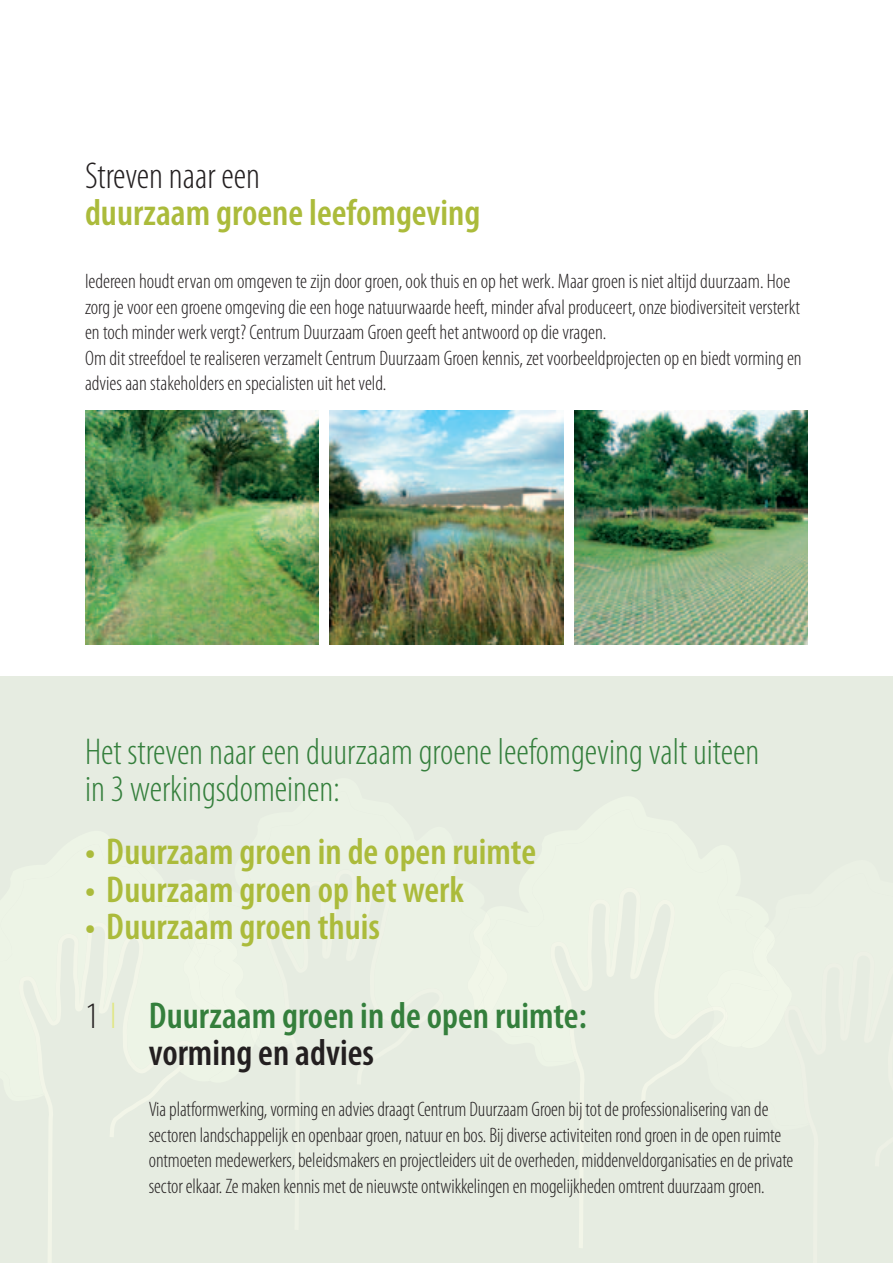
<style>
.page{position:relative;width:893px;height:1263px;background:#fff}
.page>*{position:absolute;margin:0;border:0;box-sizing:border-box;transform-origin:0 0}
.t1{font:600 condensed 37.5px "Myriad Pro";color:#abbb3b}
.t2{font:300 condensed 37.5px/37.5px "Myriad Pro";color:#347f3c}
.t3{font:600 condensed 37.5px/37.5px "Myriad Pro";color:#347f3c}
.t4{font:300 condensed 37.5px "Myriad Pro";color:#231f20}
.t5{font:300 condensed 21px/25.5px "Myriad Pro";letter-spacing:-.005em;color:#231f20}
.s1{font-weight:300;color:#231f20}
.s2{font-weight:300;color:#e1e782}
.s3{color:#231f20}
</style>
<div class="page">
<div style="left:0;top:676px;width:893px;height:587px;background:#e6ece1"></div>
<img style="left:85px;top:410px;width:234px;height:234px">
<img style="left:330px;top:410px;width:233px;height:234px">
<img style="left:574px;top:410px;width:234px;height:234px">
<svg style="left:47px;top:1101px;width:98px;height:162px"></svg>
<svg style="left:19px;top:923px;width:177px;height:178px"></svg>
<svg style="left:183px;top:923px;width:13px;height:120px"></svg>
<svg style="left:578px;top:1066px;width:99px;height:182px"></svg>
<svg style="left:576px;top:888px;width:125px;height:178px"></svg>
<svg style="left:468px;top:914px;width:108px;height:145px"></svg>
<h1 class="t4" style="left:85px;top:153px;width:177px">Streven naar een</h1>
<h1 class="t1" style="left:85px;top:190px;width:397px">duurzaam groene leefomgeving</h1>
<p class="t5" style="left:85px;top:268px;width:718px">Iedereen houdt ervan om omgeven te zijn door groen, ook thuis en op het werk. Maar groen is niet altijd duurzaam. Hoe zorg je voor een groene omgeving die een hoge natuurwaarde heeft, minder afval produceert, onze biodiversiteit versterkt en toch minder werk vergt? Centrum Duurzaam Groen geeft het antwoord op die vragen.<br>Om dit streefdoel te realiseren verzamelt Centrum Duurzaam Groen kennis, zet voorbeeldprojecten op en biedt vorming en advies aan stakeholders en specialisten uit het veld.</p>
<h1 class="t2" style="left:85px;top:732px;width:676px">Het streven naar een duurzaam groene leefomgeving valt uiteen in 3 werkingsdomeinen:</h1>
<h1 class="t1" style="left:85px;top:829px;width:453px">• Duurzaam groen in de open ruimte</h1>
<h1 class="t1" style="left:85px;top:866px;width:380px">• Duurzaam groen op het werk</h1>
<h1 class="t1" style="left:85px;top:904px;width:297px">• Duurzaam groen thuis</h1>
<h1 class="t3" style="left:149px;top:996px;width:439px;text-indent:-64px"><span class="s1">1</span> <span class="s2">I</span> Duurzaam groen in de open ruimte: <span class="s3">vorming en advies</span></h1>
<p class="t5" style="left:149px;top:1096px;width:646px">Via platformwerking, vorming en advies draagt Centrum Duurzaam Groen bij tot de professionalisering van de sectoren landschappelijk en openbaar groen, natuur en bos. Bij diverse activiteiten rond groen in de open ruimte ontmoeten medewerkers, beleidsmakers en projectleiders uit de overheden, middenveldorganisaties en de private sector elkaar. Ze maken kennis met de nieuwste ontwikkelingen en mogelijkheden omtrent duurzaam groen.</p>
</div>
